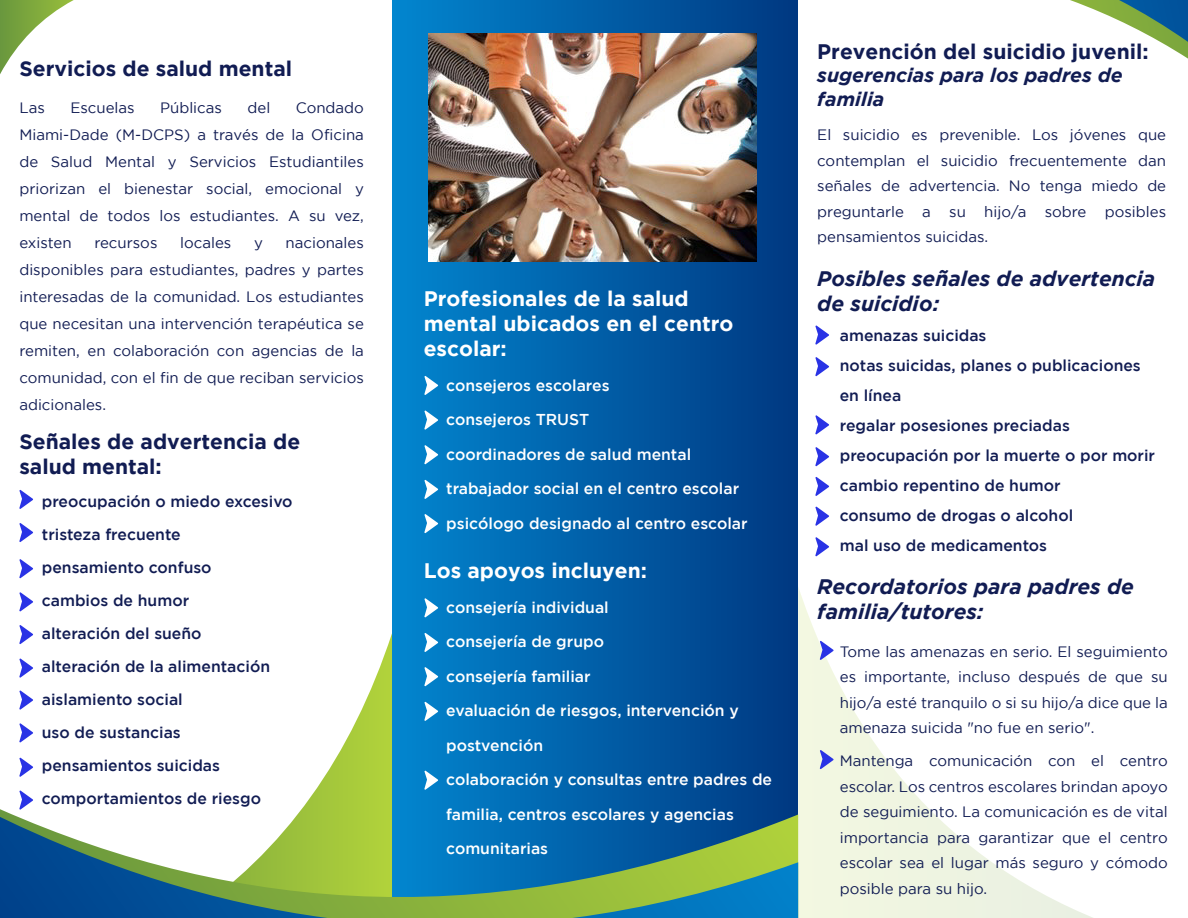
<style>
.page{position:relative;width:1188px;height:918px;background:#fff}
.page>*{position:absolute;margin:0;border:0;box-sizing:border-box;transform-origin:0 0}
.t1{font:700 21px/25.2px "Gotham";color:#111c53}
.t2{font:italic 700 21px/25.2px "Gotham";color:#111c53}
.t3{font:700 21px/25.2px "Gotham";color:#fff}
.t4{font:italic 700 19.5px/23.4px "Gotham";color:#111c53}
.t5{font:500 15.75px/33px "Gotham";color:#111c53}
.t6{font:500 15.75px/34.5px "Gotham";color:#fff}
.t7{font:15px/25.5px "Gotham";color:#111c53;text-align:justify}
</style>
<div class="page">
<div style="left:392px;top:0;width:406px;height:918px;background:linear-gradient(to right,#0386cf,#003881)"></div>
<svg style="left:1070px;top:0;width:118px;height:59px"></svg>
<svg style="left:0;top:0;width:74px;height:74px"></svg>
<svg style="left:302px;top:633px;width:90px;height:176px"></svg>
<svg style="left:798px;top:587px;width:295px;height:331px"></svg>
<img style="left:429px;top:33px;width:328px;height:229px">
<svg style="left:0;top:809px;width:798px;height:8px"></svg>
<svg style="left:0;top:817px;width:798px;height:101px;background:#59978b"></svg>
<svg style="left:19px;top:490px;width:14px;height:19px"></svg>
<svg style="left:19px;top:523px;width:14px;height:19px"></svg>
<svg style="left:19px;top:559px;width:14px;height:20px"></svg>
<svg style="left:19px;top:592px;width:14px;height:20px"></svg>
<svg style="left:19px;top:625px;width:14px;height:19px"></svg>
<svg style="left:424px;top:376px;width:14px;height:19px"></svg>
<svg style="left:424px;top:410px;width:14px;height:20px"></svg>
<svg style="left:424px;top:445px;width:14px;height:20px"></svg>
<svg style="left:424px;top:480px;width:14px;height:19px"></svg>
<svg style="left:424px;top:514px;width:14px;height:19px"></svg>
<svg style="left:424px;top:598px;width:14px;height:20px"></svg>
<svg style="left:424px;top:633px;width:14px;height:19px"></svg>
<svg style="left:424px;top:667px;width:14px;height:19px"></svg>
<svg style="left:424px;top:702px;width:14px;height:19px"></svg>
<svg style="left:424px;top:770px;width:14px;height:20px"></svg>
<svg style="left:19px;top:658px;width:14px;height:20px"></svg>
<svg style="left:19px;top:690px;width:14px;height:20px"></svg>
<svg style="left:19px;top:723px;width:14px;height:20px"></svg>
<svg style="left:815px;top:325px;width:14px;height:20px"></svg>
<svg style="left:815px;top:357px;width:14px;height:19px"></svg>
<svg style="left:815px;top:415px;width:14px;height:20px"></svg>
<svg style="left:815px;top:447px;width:14px;height:19px"></svg>
<svg style="left:815px;top:477px;width:14px;height:19px"></svg>
<svg style="left:815px;top:506px;width:14px;height:20px"></svg>
<svg style="left:815px;top:537px;width:14px;height:20px"></svg>
<svg style="left:19px;top:757px;width:14px;height:20px"></svg>
<svg style="left:19px;top:790px;width:14px;height:20px"></svg>
<svg style="left:820px;top:641px;width:14px;height:19px"></svg>
<svg style="left:820px;top:750px;width:14px;height:19px"></svg>
<h1 class="t1" style="left:19px;top:55px;width:274px">Servicios de salud mental</h1>
<p class="t7" style="left:19px;top:95px;width:27px">Las</p>
<p class="t7" style="left:70px;top:95px;width:66px">Escuelas</p>
<p class="t7" style="left:160px;top:95px;width:63px">Públicas</p>
<p class="t7" style="left:248px;top:95px;width:24px">del</p>
<p class="t7" style="left:19px;top:94px;width:346px;line-height:27px;text-indent:276px">Condado Miami-Dade (M-DCPS) a través de la Oficina de Salud Mental y Servicios Estudiantiles priorizan el bienestar social, emocional y mental de todos los estudiantes. A su vez, existen</p>
<p class="t7" style="left:19px;top:229px;width:346px;line-height:27px;text-indent:266px">nacionales disponibles para estudiantes, padres y partes interesadas de la comunidad. Los estudiantes que necesitan una intervención terapéutica se remiten, en colaboración con agencias de la comunidad, con el fin de que reciban servicios adicionales.</p>
<h1 class="t1" style="left:19px;top:428px;width:282px">Señales de advertencia de salud mental:</h1>
<p class="t5" style="left:42px;top:485px;width:252px">preocupación o miedo excesivo tristeza frecuente<br>pensamiento confuso<br>cambios de humor<br>alteración del sueño<br>alteración de la alimentación aislamiento social<br>uso de sustancias pensamientos suicidas comportamientos de riesgo</p>
<p class="t7" style="left:94px;top:230px;width:65px">recursos</p>
<p class="t7" style="left:180px;top:230px;width:53px">locales</p>
<p class="t7" style="left:254px;top:230px;width:10px">y</p>
<h1 class="t3" style="left:424px;top:285px;width:311px">Profesionales de la salud mental ubicados en el centro escolar:</h1>
<p class="t6" style="left:446px;top:368px;width:303px">consejeros escolares<br>consejeros TRUST<br>coordinadores de salud mental trabajador social en el centro escolar psicólogo designado al centro escolar</p>
<h1 class="t3" style="left:424px;top:558px;width:225px">Los apoyos incluyen:</h1>
<p class="t6" style="left:446px;top:590px;width:327px">consejería individual<br>consejería de grupo<br>consejería familiar<br>evaluación de riesgos, intervención y postvención<br>colaboración y consultas entre padres de familia, centros escolares y agencias comunitarias</p>
<h1 class="t1" style="left:817px;top:38px;width:333px">Prevención del suicidio juvenil:</h1>
<h2 class="t4" style="left:817px;top:64px;width:307px">sugerencias para los padres de familia</h2>
<p class="t7" style="left:817px;top:122px;width:350px">El suicidio es prevenible. Los jóvenes que contemplan el suicidio frecuentemente dan señales de advertencia. No tenga miedo de preguntarle a su hijo/a sobre posibles pensamientos suicidas.</p>
<h1 class="t2" style="left:817px;top:266px;width:339px">Posibles señales de advertencia de suicidio:</h1>
<p class="t5" style="left:840px;top:320px;width:317px;line-height:30px">amenazas suicidas<br>notas suicidas, planes o publicaciones en línea<br>regalar posesiones preciadas preocupación por la muerte o por morir cambio repentino de humor<br>consumo de drogas o alcohol<br>mal uso de medicamentos</p>
<h1 class="t2" style="left:817px;top:574px;width:318px">Recordatorios para padres de familia/tutores:</h1>
<p class="t7" style="left:840px;top:639px;width:330px">Tome las amenazas en serio. El seguimiento es importante, incluso después de que su hijo/a esté tranquilo o si su hijo/a dice que la amenaza suicida "no fue en serio".</p>
<p class="t7" style="left:840px;top:748px;width:329px">Mantenga comunicación con el centro escolar. Los centros escolares brindan apoyo de seguimiento. La comunicación es de vital importancia para garantizar que el centro escolar sea el lugar más seguro y cómodo posible para su hijo.</p>
</div>
